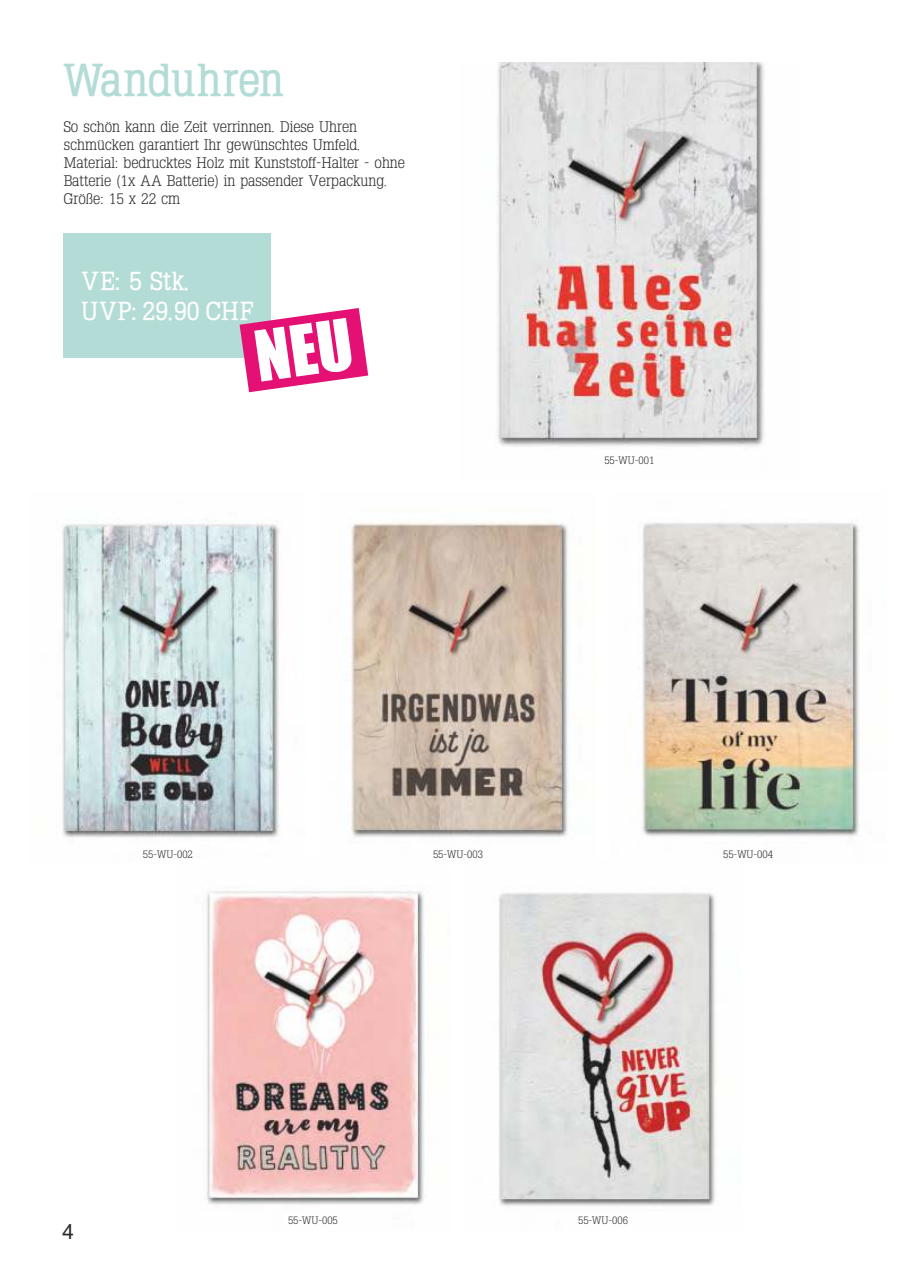
<style>
.page{position:relative;width:918px;height:1287px;background:#fff}
.page>*{position:absolute;margin:0;border:0;box-sizing:border-box;transform-origin:0 0}
.t1{font:700 45px "Typo Latinserif";color:#b3dcd6}
.t2{font:700 25.5px/30px "Typo Latinserif";letter-spacing:.025em;color:#fcfdfc}
.t3{font:21px "Arial";color:#2b2a29}
.t4{font:300 15px/18px "Typo Slabserif";color:#2b2a29}
.t5{font:300 10.5px "Typo Slabserif";color:#2b2a29}
</style>
<div class="page">
<img style="left:497px;top:62px;width:267px;height:385px">
<img style="left:351px;top:522px;width:217px;height:315px">
<img style="left:642px;top:522px;width:221px;height:315px">
<img style="left:62px;top:523px;width:218px;height:315px">
<img style="left:206px;top:891px;width:218px;height:314px">
<img style="left:499px;top:893px;width:217px;height:313px">
<div style="left:64px;top:234px;width:207px;height:124px;background:#b3dcd6"></div>
<svg style="left:240px;top:308px;width:128px;height:84px"></svg>
<h1 class="t1" style="left:64px;top:55px;width:221px">Wanduhren</h1>
<p class="t4" style="left:64px;top:118px;width:343px">So schön kann die Zeit verrinnen. Diese Uhren schmücken garantiert Ihr gewünschtes Umfeld.<br>Material: bedrucktes Holz mit Kunststoff-Halter - ohne Batterie (1x AA Batterie) in passender Verpackung.<br>Größe: 15 x 22 cm</p>
<h2 class="t2" style="left:81px;top:266px;width:174px">VE: 5 Stk.<br>UVP: 29.90 CHF</h2>
<p class="t5" style="left:604px;top:454px;width:51px">55-WU-001</p>
<p class="t5" style="left:143px;top:848px;width:51px">55-WU-002</p>
<p class="t5" style="left:433px;top:848px;width:51px">55-WU-003</p>
<p class="t5" style="left:723px;top:848px;width:51px">55-WU-004</p>
<h3 class="t3" style="left:62px;top:1224px;width:13px">4</h3>
<p class="t5" style="left:288px;top:1214px;width:51px">55-WU-005</p>
<p class="t5" style="left:578px;top:1214px;width:51px">55-WU-006</p>
</div>
